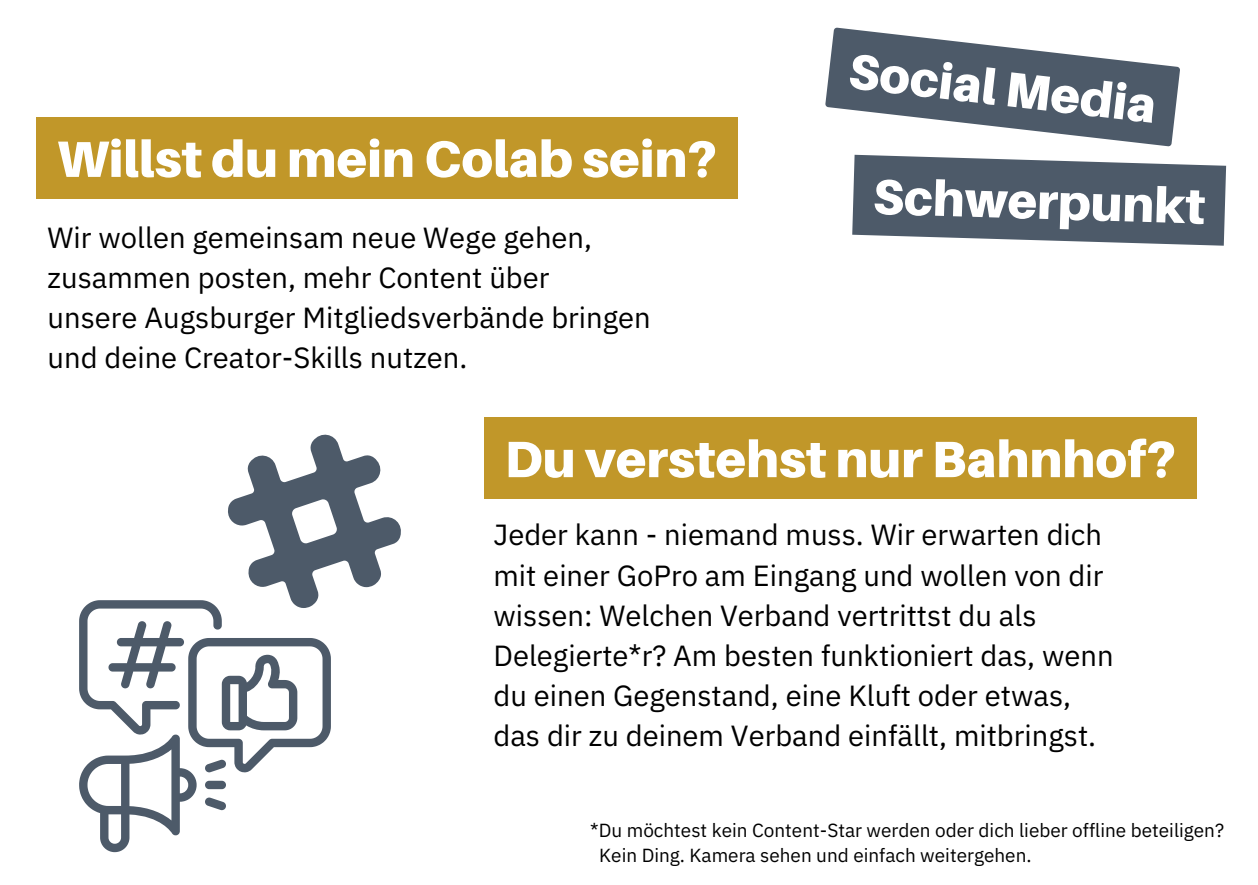
<style>
.page{position:relative;width:1258px;height:885px;background:#fff}
.page>*{position:absolute;margin:0;border:0;box-sizing:border-box;transform-origin:0 0}
.t1{font:900 51px "Aileron";color:#fff}
.t2{font:900 49.2px "Aileron";color:#fff}
.t3{font:29.1px/40.2px "IBM Plex Sans";color:#000}
.t4{font:18.9px "IBM Plex Sans";color:#000}
</style>
<div class="page">
<svg style="left:79px;top:600px;width:252px;height:251px"></svg>
<svg style="left:226px;top:434px;width:175px;height:174px"></svg>
<svg style="left:825px;top:27px;width:355px;height:119px"></svg>
<svg style="left:852px;top:155px;width:374px;height:90px;background:#616d7a"></svg>
<div style="left:36px;top:117px;width:702px;height:82px;background:#c19729"></div>
<div style="left:484px;top:417px;width:713px;height:82px;background:#c19729"></div>
<h1 class="t1" style="left:57px;top:127px;width:662px">Willst du mein Colab sein?</h1>
<h2 class="t3" style="left:48px;top:217px;width:605px">Wir wollen gemeinsam neue Wege gehen, zusammen posten, mehr Content über<br>unsere Augsburger Mitgliedsverbände bringen</h2>
<p class="t3" style="left:48px;top:337px;width:421px">und deine Creator-Skills nutzen.</p>
<h1 class="t2" style="left:853px;top:39px;width:310px;rotate:7deg">Social Media</h1>
<h1 class="t2" style="left:874px;top:165px;width:334px;rotate:2deg">Schwerpunkt</h1>
<p class="t1" style="left:504px;top:427px;width:673px">Du verstehst nur Bahnhof?</p>
<h1 class="t3" style="left:493px;top:514px;width:621px">Jeder kann - niemand muss. Wir erwarten dich mit einer GoPro am Eingang und wollen von dir wissen: Welchen Verband vertrittst du als Delegierte*r? Am besten funktioniert das, wenn du einen Gegenstand, eine Kluft oder etwas, das dir zu deinem Verband einfällt, mitbringst.</h1>
<h2 class="t4" style="left:590px;top:817px;width:635px">*Du möchtest kein Content-Star werden oder dich lieber offline beteiligen?</h2>
<p class="t4" style="left:599px;top:842px;width:434px">Kein Ding. Kamera sehen und einfach weitergehen.</p>
</div>
